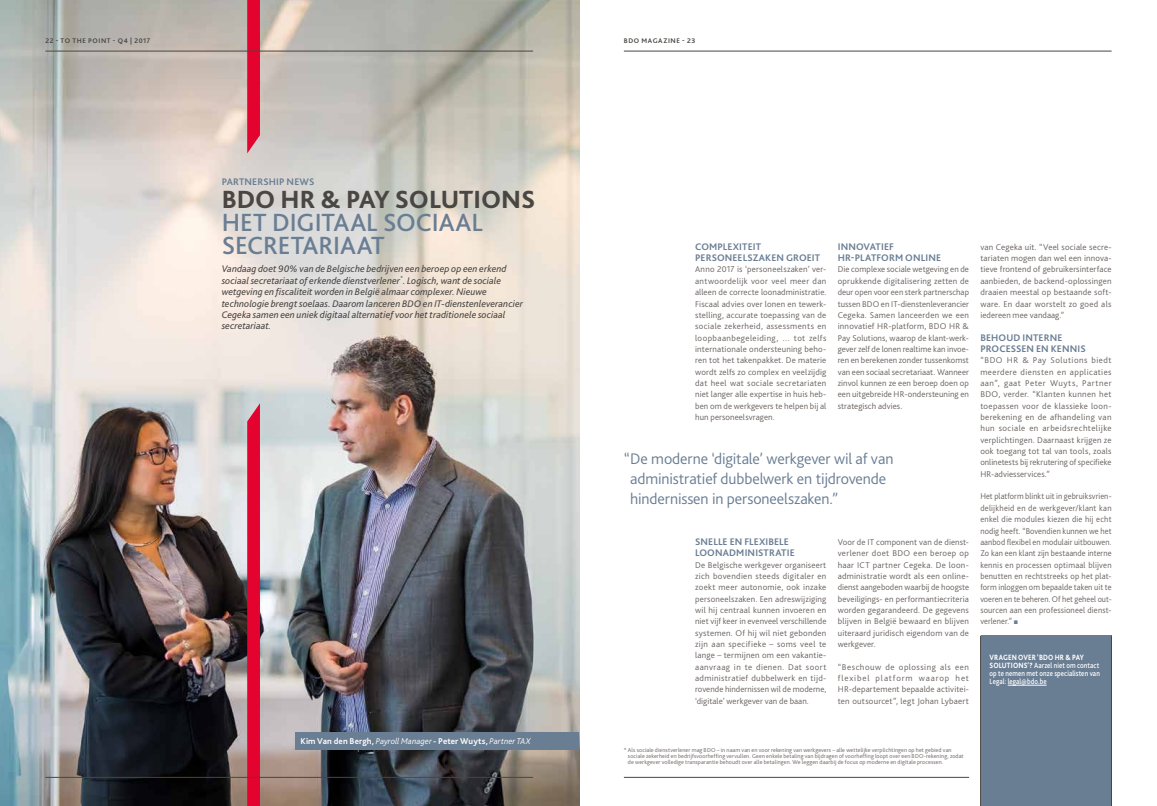
<style>
.page{position:relative;width:1157px;height:806px;background:#fff}
.page>*{position:absolute;margin:0;border:0;box-sizing:border-box;transform-origin:0 0}
.t1{font:500 26px/23px "Bliss 2";letter-spacing:-.005em;color:#697d93}
.t2{font:800 26px "Bliss 2";color:#494643}
.t3{font:300 16px/20px "Bliss 2";letter-spacing:-.005em;color:#697d93}
.t4{font:italic 10px/11.3px "Bliss 2";letter-spacing:.005em;color:#494643}
.t5{font:700 10px/11.3px "Bliss 2";letter-spacing:.01em;color:#697d93}
.t6{font:300 8.8px/11.3px "Bliss 2";letter-spacing:.01em;color:#67605d;text-align:justify}
.t7{font:300 8.8px/11.3px "Bliss 2";letter-spacing:.01em;color:#67605d;text-align:justify;scale:.94 1}
.t8{font:700 8.8px "Bliss 2";letter-spacing:.015em;color:#fff}
.t9{font:500 8px/8px "Bliss 2";letter-spacing:.01em;color:#fff;scale:.85 1}
.t10{font:700 7px "Bliss 2";letter-spacing:.085em;color:#494643}
.t11{font:300 6px/6px "Bliss 2";letter-spacing:.02em;color:#67605d}
.s1{font-weight:300;font-style:italic}
.s2{font-weight:800}
</style>
<div class="page">
<img style="left:0;top:0;width:579px;height:805px">
<svg style="left:247px;top:0;width:13px;height:153px"></svg>
<svg style="left:247px;top:403px;width:13px;height:402px"></svg>
<div style="left:295px;top:731px;width:283px;height:17px;background:#697d93"></div>
<div style="left:980px;top:635px;width:131px;height:170px;background:#697d93"></div>
<hr style="left:980px;top:635px;width:1px;height:170px;background:#494643">
<hr style="left:1111px;top:635px;width:1px;height:170px;background:#494643">
<hr style="left:1007px;top:684px;width:39px;height:1px;background:#fff">
<hr style="left:45px;top:51px;width:488px;height:1px;background:#494643">
<hr style="left:624px;top:51px;width:487px;height:1px;background:#494643">
<hr style="left:45px;top:776px;width:488px;height:1px;background:#494643">
<hr style="left:624px;top:776px;width:345px;height:1px;background:#494643">
<p class="t10" style="left:45px;top:36px;width:106px">22 - TO THE POINT - Q4 | 2017</p>
<p class="t10" style="left:624px;top:36px;width:73px">BDO MAGAZINE - 23</p>
<p class="t5" style="left:222px;top:176px;width:94px">PARTNERSHIP NEWS</p>
<h1 class="t2" style="left:222px;top:183px;width:315px">BDO HR &amp; PAY SOLUTIONS</h1>
<h1 class="t1" style="left:222px;top:210px;width:263px">HET DIGITAAL SOCIAAL<br>SECRETARIAAT</h1>
<p class="t4" style="left:222px;top:263px;width:303px">Vandaag doet 90% van de Belgische bedrijven een beroep op een erkend sociaal secretariaat of erkende dienstverlener<sup>*</sup>. Logisch, want de sociale wetgeving en fiscaliteit worden in België almaar complexer. Nieuwe technologie brengt soelaas. Daarom lanceren BDO en IT-dienstenleverancier Cegeka samen een uniek digitaal alternatief voor het traditionele sociaal secretariaat.</p>
<p class="t8" style="left:300px;top:734px;width:232px">Kim Van den Bergh, <span class="s1">Payroll Manager</span> - Peter Wuyts, <span class="s1">Partner TAX</span></p>
<p class="t5" style="left:695px;top:240px;width:127px">COMPLEXITEIT<br>PERSONEELSZAKEN GROEIT</p>
<p class="t6" style="left:695px;top:263px;width:133px">Anno 2017 is ‘personeelszaken’ ver&shy;antwoordelijk voor veel meer dan alleen de correcte loonadministratie.<br>Fiscaal advies over lonen en tewerk&shy;stelling, accurate toepassing van de sociale zekerheid, assessments en loopbaanbegeleiding, … tot zelfs internationale ondersteuning beho&shy;ren tot het takenpakket. De materie wordt zelfs zo complex en veelzijdig dat heel wat sociale secretariaten niet langer alle expertise in huis heb&shy;ben om de werkgevers te helpen bij al hun personeelsvragen.</p>
<p class="t5" style="left:837px;top:240px;width:105px">INNOVATIEF<br>HR-PLATFORM ONLINE</p>
<p class="t6" style="left:837px;top:263px;width:133px">Die complexe sociale wetgeving en de oprukkende digitalisering zetten de deur open voor een sterk partnerschap tussen BDO en IT-dienstenleverancier Cegeka. Samen lanceerden we een innovatief HR-platform, BDO HR &amp; Pay Solutions, waarop de klant-werk&shy;gever zelf de lonen realtime kan invoe&shy;ren en berekenen zonder tussenkomst van een sociaal secretariaat. Wanneer zinvol kunnen ze een beroep doen op een uitgebreide HR-ondersteuning en strategisch advies.</p>
<h2 class="t3" style="left:630px;top:448px;width:265px;text-indent:-6px">“De moderne ‘digitale’ werkgever wil af van administratief dubbelwerk en tijdrovende hindernissen in personeelszaken.”</h2>
<p class="t5" style="left:695px;top:535px;width:101px">SNELLE EN FLEXIBELE<br>LOONADMINISTRATIE</p>
<p class="t6" style="left:695px;top:558px;width:133px">De Belgische werkgever organiseert zich bovendien steeds digitaler en zoekt meer autonomie, ook inzake personeelszaken. Een adreswijziging wil hij centraal kunnen invoeren en niet vijf keer in evenveel verschillende systemen. Of hij wil niet gebonden zijn aan specifieke – soms veel te lange – termijnen om een vakantie&shy;aanvraag in te dienen. Dat soort administratief dubbelwerk en tijd&shy;rovende hindernissen wil de moderne, ‘digitale’ werkgever van de baan.</p>
<p class="t6" style="left:837px;top:535px;width:133px">Voor de IT component van de dienst&shy;verlener doet BDO een beroep op haar ICT partner Cegeka. De loon&shy;administratie wordt als een online&shy;dienst aangeboden waarbij de hoogste beveiligings- en performantiecriteria worden gegarandeerd. De gegevens blijven in België bewaard en blijven uiteraard juridisch eigendom van de werkgever.</p>
<p class="t6" style="left:837px;top:660px;width:133px">“Beschouw de oplossing als een flexibel platform waarop het HR-departement bepaalde activitei&shy;ten outsourcet”, legt Johan Lybaert</p>
<p class="t6" style="left:980px;top:241px;width:133px">van Cegeka uit. “Veel sociale secre&shy;tariaten mogen dan wel een innova&shy;tieve frontend of gebruikersinterface aanbieden, de backend-oplossingen draaien meestal op bestaande soft&shy;ware. En daar worstelt zo goed als iedereen mee vandaag.”</p>
<p class="t5" style="left:980px;top:331px;width:107px">BEHOUD INTERNE<br>PROCESSEN EN KENNIS</p>
<p class="t6" style="left:980px;top:354px;width:133px">“BDO HR &amp; Pay Solutions biedt meerdere diensten en applicaties aan”, gaat Peter Wuyts, Partner BDO, verder. “Klanten kunnen het toepassen voor de klassieke loon&shy;berekening en de afhandeling van hun sociale en arbeidsrechtelijke verplichtingen. Daarnaast krijgen ze ook toegang tot tal van tools, zoals onlinetests bij rekrutering of specifieke HR-adviesservices.”</p>
<p class="t7" style="left:980px;top:490px;width:141px">Het platform blinkt uit in gebruiksvrien&shy;delijkheid en de werkgever/klant kan enkel die modules kiezen die hij echt nodig heeft. “Bovendien kunnen we het aanbod flexibel en modulair uitbouwen.<br>Zo kan een klant zijn bestaande interne kennis en processen optimaal blijven benutten en rechtstreeks op het plat&shy;form inloggen om bepaalde taken uit te voeren en te beheren. Of het geheel out&shy;sourcen aan een professioneel dienst&shy;verlener.”</p>
<p class="t9" style="left:989px;top:652px;width:131px"><span class="s2">VRAGEN OVER ‘BDO HR &amp; PAY<br>SOLUTIONS’?</span> Aarzel niet om contact op te nemen met onze specialisten van<br>Legal: legal@bdo.be</p>
<p class="t11" style="left:628px;top:746px;width:337px;text-indent:-4px">* Als sociale dienstverlener mag BDO – in naam van en voor rekening van werkgevers – alle wettelijke verplichtingen op het gebied van sociale zekerheid en bedrijfsvoorheffing vervullen. Geen enkele betaling van bijdragen of voorheffing loopt over een BDO-rekening, zodat de werkgever volledige transparantie behoudt over alle betalingen. We leggen daarbij de focus op moderne en digitale processen.</p>
</div>
